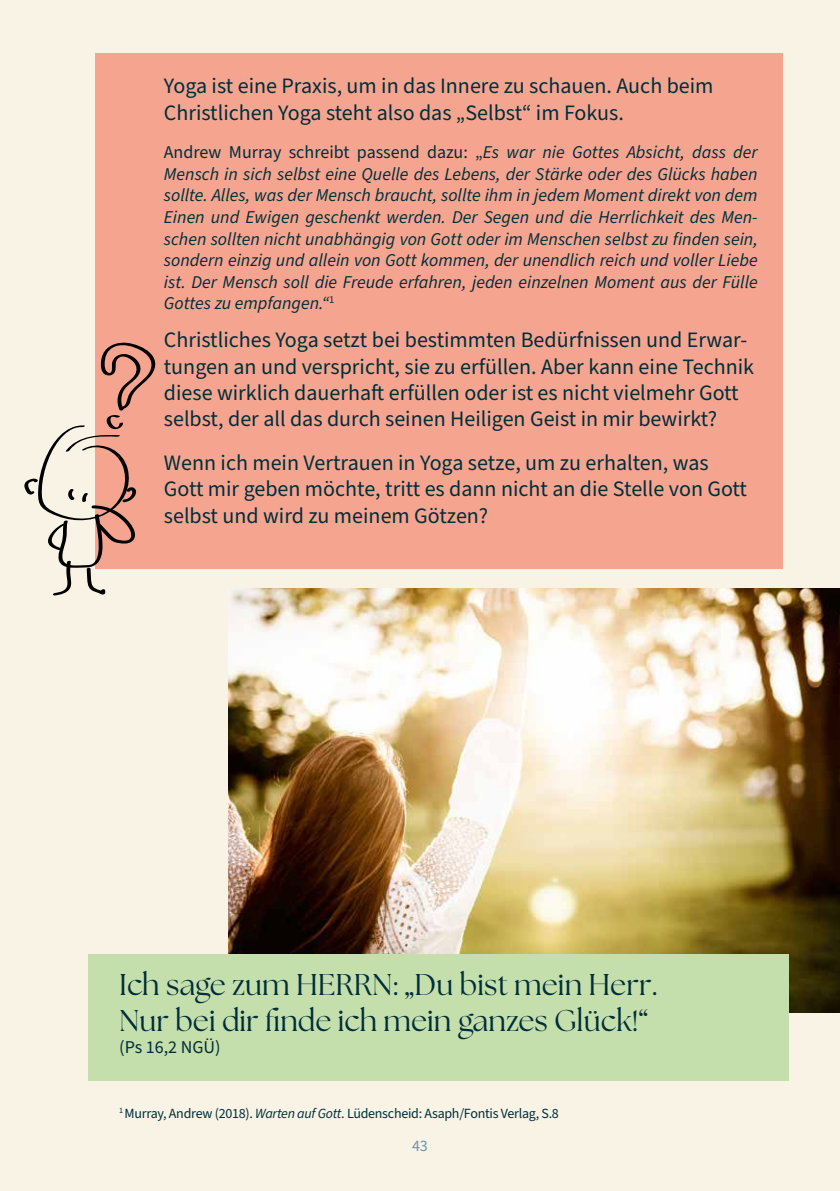
<style>
.page{position:relative;width:840px;height:1191px;background:#fff}
.page>*{position:absolute;margin:0;border:0;box-sizing:border-box;transform-origin:0 0}
.t1{font:30px/36px "The Seasons";color:#002e39}
.t2{font:22px/26.4px "Source Sans Pro";color:#002e39}
.t3{font:italic 18px/21.6px "Source Sans Pro";color:#002e39;text-align:justify}
.t4{font:18px "Source Sans Pro";color:#002e39}
.t5{font:16px "Source Sans Pro";color:#6994b3}
.t6{font:14px "Source Sans Pro";letter-spacing:-.02em;color:#002e39}
.s1{font-style:normal}
.s2{font-style:italic}
</style>
<div class="page">
<div style="left:0;top:0;width:839px;height:1191px;background:#f9f3e6"></div>
<img style="left:228px;top:588px;width:611px;height:424px">
<div style="left:95px;top:53px;width:687px;height:516px;background:#f5a490"></div>
<svg style="left:24px;top:342px;width:131px;height:253px"></svg>
<div style="left:88px;top:953px;width:700px;height:127px;background:#c4deac"></div>
<p class="t2" style="left:164px;top:73px;width:551px">Yoga ist eine Praxis, um in das Innere zu schauen. Auch beim<br>Christlichen Yoga steht also das „Selbst“ im Fokus.</p>
<p class="t3" style="left:164px;top:142px;width:595px"><span class="s1">Andrew Murray schreibt passend dazu: „</span>Es war nie Gottes Absicht, dass der Mensch in sich selbst eine Quelle des Lebens, der Stärke oder des Glücks haben sollte. Alles, was der Mensch braucht, sollte ihm in jedem Moment direkt von dem Einen und Ewigen geschenkt werden. Der Segen und die Herrlichkeit des Men&shy;schen sollten nicht unabhängig von Gott oder im Menschen selbst zu finden sein, sondern einzig und allein von Gott kommen, der unendlich reich und voller Liebe ist. Der Mensch soll die Freude erfahren, jeden einzelnen Moment aus der Fülle Gottes zu empfangen.“<sup>1</sup></p>
<p class="t2" style="left:164px;top:327px;width:591px">Christliches Yoga setzt bei bestimmten Bedürfnissen und Erwar&shy;tungen an und verspricht, sie zu erfüllen. Aber kann eine Technik diese wirklich dauerhaft erfüllen oder ist es nicht vielmehr Gott selbst, der all das durch seinen Heiligen Geist in mir bewirkt?</p>
<p class="t2" style="left:164px;top:450px;width:584px">Wenn ich mein Vertrauen in Yoga setze, um zu erhalten, was<br>Gott mir geben möchte, tritt es dann nicht an die Stelle von Gott selbst und wird zu meinem Götzen?</p>
<h1 class="t1" style="left:119px;top:966px;width:540px">Ich sage zum HERRN: „Du bist mein Herr.<br>Nur bei dir finde ich mein ganzes Glück!“</h1>
<p class="t4" style="left:119px;top:1034px;width:103px">(Ps 16,2 NGÜ)</p>
<p class="t6" style="left:119px;top:1104px;width:441px"><sup>1</sup> Murray, Andrew (2018). <span class="s2">Warten auf Gott</span>. Lüdenscheid: Asaph/Fontis Verlag, S.8</p>
<p class="t5" style="left:412px;top:1134px;width:17px">43</p>
</div>
